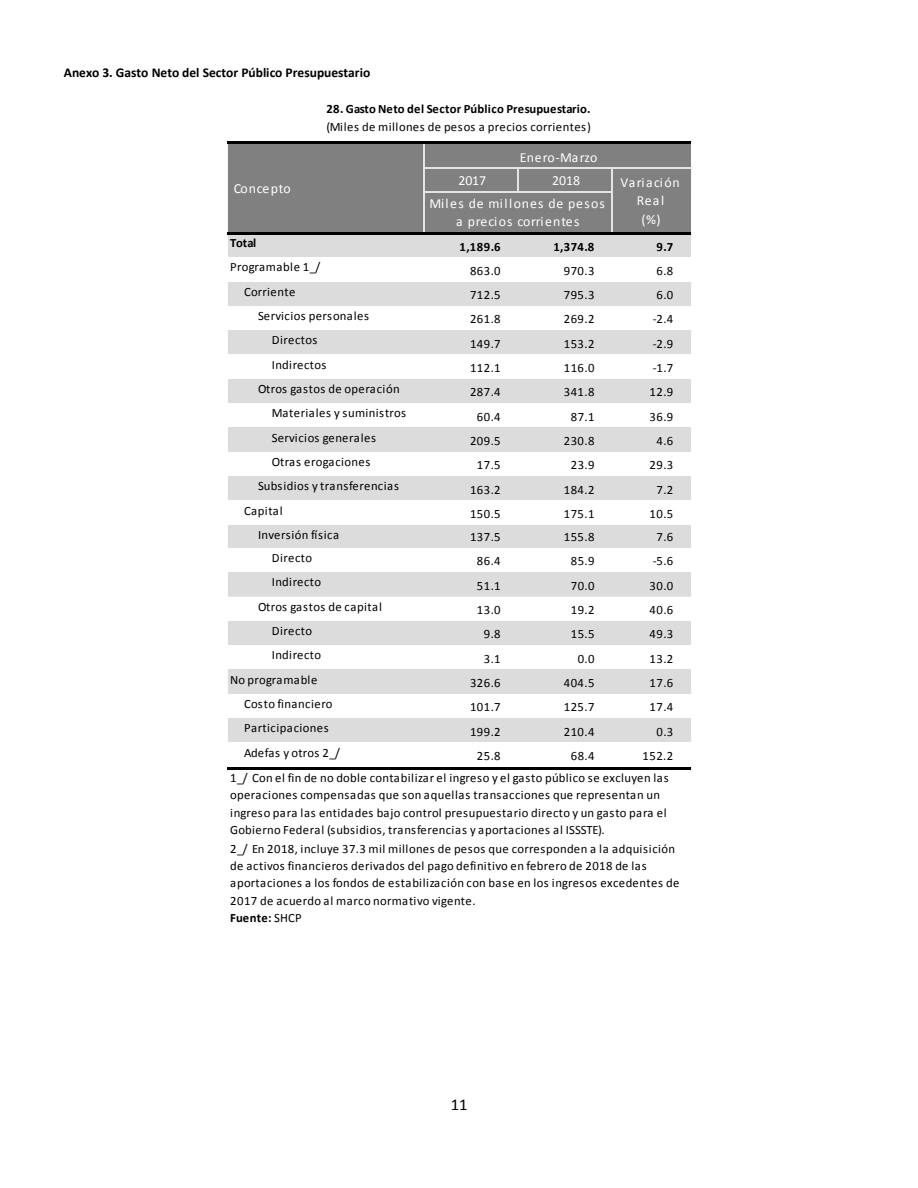
<style>
.page{position:relative;width:918px;height:1188px;background:#fff}
.page>*{position:absolute;margin:0;border:0;box-sizing:border-box;transform-origin:0 0}
.t1{font:16.5px "Calibri";color:#000}
.t2{font:13.95px/18.6px "Calibri";letter-spacing:.06em;color:#fff;text-align:center}
.t3{font:13.95px/18.6px "Calibri";letter-spacing:.085em;color:#fff;text-align:center}
.t4{font:13.95px "Calibri";letter-spacing:.015em;color:#fff}
.t5{font:700 13.5px "Calibri";color:#000}
.t6{font:12.75px/17.4px "Calibri";letter-spacing:.03em;color:#000}
.t7{font:700 12.75px "Calibri";letter-spacing:.01em;color:#000}
.s1{font-weight:400}
</style>
<div class="page">
<div style="left:228px;top:143px;width:197px;height:25px;background:#808080"></div>
<div style="left:424px;top:143px;width:267px;height:25px;background:#808080"></div>
<div style="left:228px;top:167px;width:463px;height:26px;background:#808080"></div>
<div style="left:228px;top:191px;width:197px;height:43px;background:#808080"></div>
<div style="left:424px;top:191px;width:188px;height:43px;background:#808080"></div>
<div style="left:611px;top:191px;width:80px;height:43px;background:#808080"></div>
<div style="left:228px;top:233px;width:463px;height:26px;background:#dcdcdc"></div>
<div style="left:228px;top:257px;width:463px;height:26px;background:#fff"></div>
<div style="left:228px;top:282px;width:463px;height:25px;background:#dcdcdc"></div>
<div style="left:228px;top:306px;width:463px;height:26px;background:#fff"></div>
<div style="left:228px;top:330px;width:463px;height:26px;background:#dcdcdc"></div>
<div style="left:228px;top:355px;width:463px;height:25px;background:#fff"></div>
<div style="left:228px;top:379px;width:463px;height:26px;background:#dcdcdc"></div>
<div style="left:228px;top:403px;width:463px;height:26px;background:#fff"></div>
<div style="left:228px;top:428px;width:463px;height:25px;background:#dcdcdc"></div>
<div style="left:228px;top:452px;width:463px;height:25px;background:#fff"></div>
<div style="left:228px;top:476px;width:463px;height:26px;background:#dcdcdc"></div>
<div style="left:228px;top:501px;width:463px;height:25px;background:#fff"></div>
<div style="left:228px;top:525px;width:463px;height:24px;background:#dcdcdc"></div>
<div style="left:228px;top:548px;width:463px;height:26px;background:#fff"></div>
<div style="left:228px;top:572px;width:463px;height:26px;background:#dcdcdc"></div>
<div style="left:228px;top:597px;width:463px;height:25px;background:#fff"></div>
<div style="left:228px;top:621px;width:463px;height:26px;background:#dcdcdc"></div>
<div style="left:228px;top:645px;width:463px;height:26px;background:#fff"></div>
<div style="left:228px;top:670px;width:463px;height:25px;background:#dcdcdc"></div>
<div style="left:228px;top:694px;width:463px;height:25px;background:#fff"></div>
<div style="left:228px;top:718px;width:463px;height:26px;background:#dcdcdc"></div>
<div style="left:228px;top:743px;width:463px;height:26px;background:#fff"></div>
<hr style="left:424px;top:144px;width:1px;height:88px;background:#e4e4e4">
<svg style="left:518px;top:168px;width:1px;height:23px"></svg>
<hr style="left:611px;top:168px;width:1px;height:64px;background:#e4e4e4">
<hr style="left:227px;top:142px;width:464px;height:2px;background:#000">
<hr style="left:425px;top:167px;width:266px;height:1px;background:#e4e4e4">
<hr style="left:425px;top:191px;width:187px;height:2px;background:#e4e4e4">
<hr style="left:227px;top:232px;width:464px;height:2px;background:#000">
<hr style="left:227px;top:767px;width:464px;height:2px;background:#000">
<p class="t5" style="left:64px;top:67px;width:308px">Anexo 3. Gasto Neto del Sector Público Presupuestario</p>
<p class="t7" style="left:326px;top:103px;width:266px">28. Gasto Neto del Sector Público Presupuestario.</p>
<p class="t6" style="left:326px;top:119px;width:266px">(Miles de millones de pesos a precios corrientes)</p>
<p class="t2" style="left:234px;top:180px;width:59px">Concepto</p>
<p class="t4" style="left:520px;top:152px;width:79px">Enero-Marzo</p>
<p class="t2" style="left:458px;top:172px;width:29px">2017</p>
<p class="t2" style="left:552px;top:172px;width:29px">2018</p>
<p class="t2" style="left:429px;top:195px;width:177px">Miles de millones de pesos a precios corrientes</p>
<p class="t3" style="left:621px;top:174px;width:61px">Variación<br>Real<br>(%)</p>
<p class="t7" style="left:230px;top:237px;width:28px">Total</p>
<p class="t7" style="left:460px;top:241px;width:43px">1,189.6</p>
<p class="t7" style="left:553px;top:241px;width:43px">1,374.8</p>
<p class="t7" style="left:656px;top:241px;width:18px">9.7</p>
<p class="t6" style="left:230px;top:259px;width:92px">Programable 1_/</p>
<p class="t6" style="left:470px;top:263px;width:32px">863.0</p>
<p class="t6" style="left:564px;top:263px;width:32px">970.3</p>
<p class="t6" style="left:656px;top:263px;width:18px">6.8</p>
<p class="t6" style="left:244px;top:284px;width:53px">Corriente</p>
<p class="t6" style="left:470px;top:287px;width:32px">712.5</p>
<p class="t6" style="left:564px;top:287px;width:32px">795.3</p>
<p class="t6" style="left:656px;top:287px;width:18px">6.0</p>
<p class="t6" style="left:258px;top:308px;width:113px">Servicios personales</p>
<p class="t6" style="left:470px;top:312px;width:32px">261.8</p>
<p class="t6" style="left:564px;top:312px;width:32px">269.2</p>
<p class="t6" style="left:653px;top:312px;width:22px">-2.4</p>
<p class="t6" style="left:272px;top:332px;width:47px">Directos</p>
<p class="t6" style="left:470px;top:336px;width:32px">149.7</p>
<p class="t6" style="left:564px;top:336px;width:32px">153.2</p>
<p class="t6" style="left:653px;top:336px;width:22px">-2.9</p>
<p class="t6" style="left:272px;top:357px;width:56px">Indirectos</p>
<p class="t6" style="left:470px;top:360px;width:32px">112.1</p>
<p class="t6" style="left:564px;top:360px;width:32px">116.0</p>
<p class="t6" style="left:653px;top:360px;width:22px">-1.7</p>
<p class="t6" style="left:258px;top:381px;width:143px">Otros gastos de operación</p>
<p class="t6" style="left:470px;top:385px;width:32px">287.4</p>
<p class="t6" style="left:564px;top:385px;width:32px">341.8</p>
<p class="t6" style="left:650px;top:385px;width:25px">12.9</p>
<p class="t6" style="left:272px;top:405px;width:136px">Materiales y suministros</p>
<p class="t6" style="left:477px;top:409px;width:25px">60.4</p>
<p class="t6" style="left:571px;top:409px;width:25px">87.1</p>
<p class="t6" style="left:650px;top:409px;width:25px">36.9</p>
<p class="t6" style="left:272px;top:430px;width:106px">Servicios generales</p>
<p class="t6" style="left:470px;top:433px;width:32px">209.5</p>
<p class="t6" style="left:564px;top:433px;width:32px">230.8</p>
<p class="t6" style="left:656px;top:433px;width:18px">4.6</p>
<p class="t6" style="left:272px;top:454px;width:100px">Otras erogaciones</p>
<p class="t6" style="left:477px;top:457px;width:25px">17.5</p>
<p class="t6" style="left:571px;top:457px;width:25px">23.9</p>
<p class="t6" style="left:650px;top:457px;width:25px">29.3</p>
<p class="t6" style="left:258px;top:478px;width:143px">Subsidios y transferencias</p>
<p class="t6" style="left:470px;top:482px;width:32px">163.2</p>
<p class="t6" style="left:564px;top:482px;width:32px">184.2</p>
<p class="t6" style="left:656px;top:482px;width:18px">7.2</p>
<p class="t6" style="left:244px;top:503px;width:40px">Capital</p>
<p class="t6" style="left:470px;top:506px;width:32px">150.5</p>
<p class="t6" style="left:564px;top:506px;width:32px">175.1</p>
<p class="t6" style="left:650px;top:506px;width:25px">10.5</p>
<p class="t6" style="left:258px;top:527px;width:83px">Inversión física</p>
<p class="t6" style="left:470px;top:529px;width:32px">137.5</p>
<p class="t6" style="left:564px;top:529px;width:32px">155.8</p>
<p class="t6" style="left:656px;top:529px;width:18px">7.6</p>
<p class="t6" style="left:272px;top:550px;width:42px">Directo</p>
<p class="t6" style="left:477px;top:554px;width:25px">86.4</p>
<p class="t6" style="left:571px;top:554px;width:25px">85.9</p>
<p class="t6" style="left:653px;top:554px;width:22px">-5.6</p>
<p class="t6" style="left:272px;top:574px;width:51px">Indirecto</p>
<p class="t6" style="left:477px;top:578px;width:25px">51.1</p>
<p class="t6" style="left:571px;top:578px;width:25px">70.0</p>
<p class="t6" style="left:650px;top:578px;width:25px">30.0</p>
<p class="t6" style="left:258px;top:599px;width:126px">Otros gastos de capital</p>
<p class="t6" style="left:477px;top:602px;width:25px">13.0</p>
<p class="t6" style="left:571px;top:602px;width:25px">19.2</p>
<p class="t6" style="left:650px;top:602px;width:25px">40.6</p>
<p class="t6" style="left:272px;top:623px;width:42px">Directo</p>
<p class="t6" style="left:484px;top:626px;width:18px">9.8</p>
<p class="t6" style="left:571px;top:626px;width:25px">15.5</p>
<p class="t6" style="left:650px;top:626px;width:25px">49.3</p>
<p class="t6" style="left:272px;top:647px;width:51px">Indirecto</p>
<p class="t6" style="left:484px;top:651px;width:18px">3.1</p>
<p class="t6" style="left:578px;top:651px;width:18px">0.0</p>
<p class="t6" style="left:650px;top:651px;width:25px">13.2</p>
<p class="t6" style="left:230px;top:672px;width:89px">No programable</p>
<p class="t6" style="left:470px;top:675px;width:32px">326.6</p>
<p class="t6" style="left:564px;top:675px;width:32px">404.5</p>
<p class="t6" style="left:650px;top:675px;width:25px">17.6</p>
<p class="t6" style="left:244px;top:696px;width:90px">Costo financiero</p>
<p class="t6" style="left:470px;top:699px;width:32px">101.7</p>
<p class="t6" style="left:564px;top:699px;width:32px">125.7</p>
<p class="t6" style="left:650px;top:699px;width:25px">17.4</p>
<p class="t6" style="left:244px;top:720px;width:86px">Participaciones</p>
<p class="t6" style="left:470px;top:724px;width:32px">199.2</p>
<p class="t6" style="left:564px;top:724px;width:32px">210.4</p>
<p class="t6" style="left:656px;top:724px;width:18px">0.3</p>
<p class="t6" style="left:244px;top:745px;width:98px">Adefas y otros 2_/</p>
<p class="t6" style="left:477px;top:748px;width:25px">25.8</p>
<p class="t6" style="left:571px;top:748px;width:25px">68.4</p>
<p class="t6" style="left:643px;top:748px;width:32px">152.2</p>
<p class="t6" style="left:230px;top:770px;width:440px">1_/ Con el fin de no doble contabilizar el ingreso y el gasto público se excluyen las operaciones compensadas que son aquellas transacciones que representan un ingreso para las entidades bajo control presupuestario directo y un gasto para el Gobierno Federal (subsidios, transferencias y aportaciones al ISSSTE).</p>
<p class="t6" style="left:230px;top:841px;width:451px">2_/ En 2018, incluye 37.3 mil millones de pesos que corresponden a la adquisición de activos financieros derivados del pago definitivo en febrero de 2018 de las aportaciones a los fondos de estabilización con base en los ingresos excedentes de 2017 de acuerdo al marco normativo vigente.</p>
<p class="t7" style="left:230px;top:913px;width:73px">Fuente: <span class="s1">SHCP</span></p>
<p class="t1" style="left:451px;top:1098px;width:18px">11</p>
</div>
